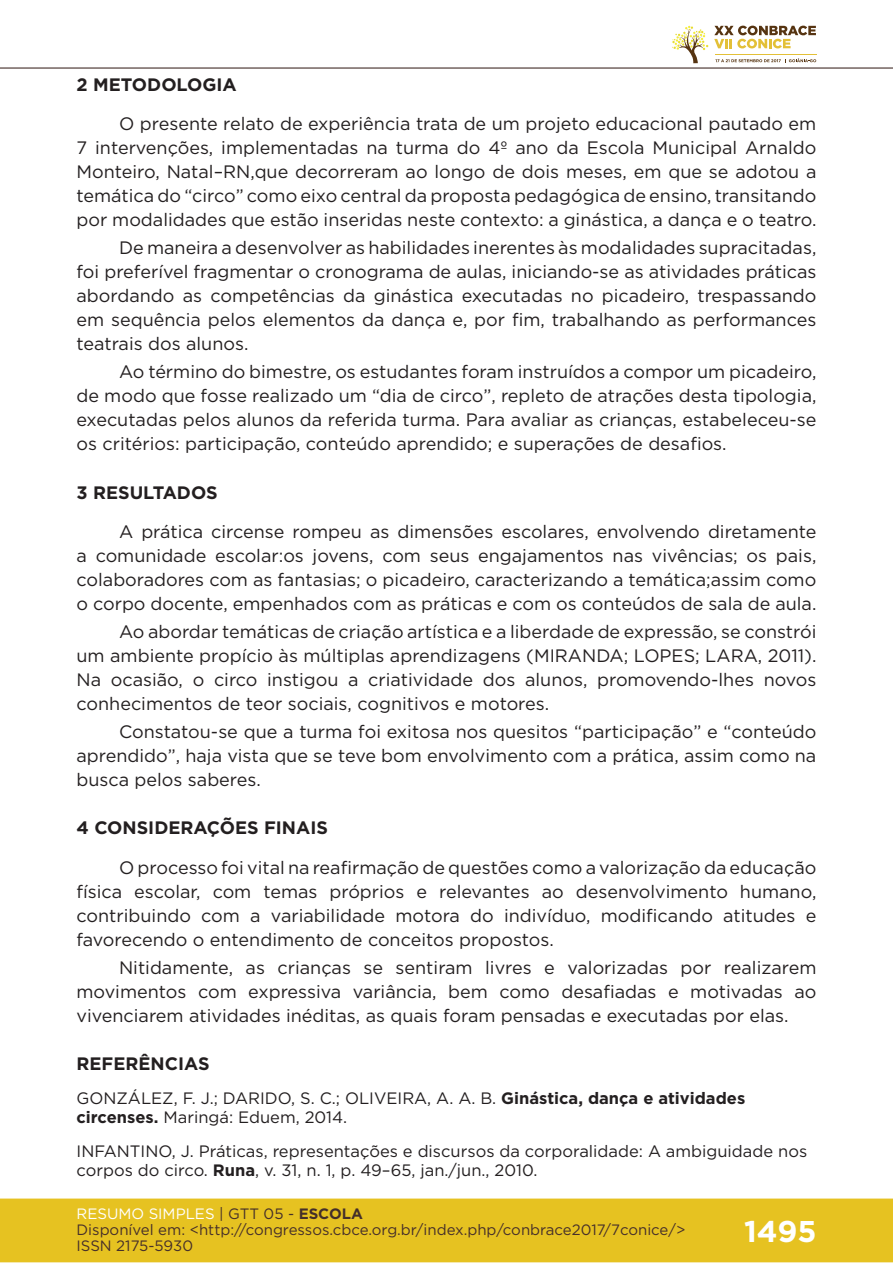
<style>
.page{position:relative;width:893px;height:1263px;background:#fff}
.page>*{position:absolute;margin:0;border:0;box-sizing:border-box;transform-origin:0 0}
.t1{font:700 30px "Gotham";color:#fff}
.t2{font:18px/24px "Gotham";color:#231f20;text-align:justify}
.t3{font:700 18px "Gotham";color:#231f20}
.t4{font:16.5px/19px "Gotham";color:#231f20}
.t5{font:15px/16px "Gotham";color:#462f2a}
.s1{font-weight:700}
.s2{color:#fff}
.s3{color:#442f2a}
.s4{font-weight:700;color:#442f2a}
</style>
<div class="page">
<div style="left:0;top:1198px;width:893px;height:64px;background:#e6c221;border:2px solid #e6c221"></div>
<hr style="left:0;top:67px;width:893px;height:2px;background:#442f2a">
<svg style="left:672px;top:26px;width:144px;height:37px"></svg>
<hr style="left:0;top:0;width:1px;height:150px;background:#fff">
<p class="t3" style="left:77px;top:73px;width:162px">2 METODOLOGIA</p>
<p class="t2" style="left:77px;top:111px;width:741px;text-indent:43px">O presente relato de experiência trata de um projeto educacional pautado em 7 intervenções, implementadas na turma do 4º ano da Escola Municipal Arnaldo Monteiro, Natal–RN,que decorreram ao longo de dois meses, em que se adotou a temática do “circo” como eixo central da proposta pedagógica de ensino, transitando por modalidades que estão inseridas neste contexto: a ginástica, a dança e o teatro.</p>
<p class="t2" style="left:77px;top:235px;width:741px;text-indent:43px">De maneira a desenvolver as habilidades inerentes às modalidades supracitadas, foi preferível fragmentar o cronograma de aulas, iniciando-se as atividades práticas abordando as competências da ginástica executadas no picadeiro, trespassando em sequência pelos elementos da dança e, por fim, trabalhando as performances teatrais dos alunos.</p>
<p class="t2" style="left:77px;top:360px;width:741px;text-indent:43px">Ao término do bimestre, os estudantes foram instruídos a compor um picadeiro, de modo que fosse realizado um “dia de circo”, repleto de atrações desta tipologia, executadas pelos alunos da referida turma. Para avaliar as crianças, estabeleceu-se os critérios: participação, conteúdo aprendido; e superações de desafios.</p>
<p class="t3" style="left:77px;top:480px;width:143px">3 RESULTADOS</p>
<p class="t2" style="left:77px;top:519px;width:741px;text-indent:43px">A prática circense rompeu as dimensões escolares, envolvendo diretamente a comunidade escolar:os jovens, com seus engajamentos nas vivências; os pais, colaboradores com as fantasias; o picadeiro, caracterizando a temática;assim como o corpo docente, empenhados com as práticas e com os conteúdos de sala de aula.</p>
<p class="t2" style="left:77px;top:619px;width:741px;text-indent:43px">Ao abordar temáticas de criação artística e a liberdade de expressão, se constrói um ambiente propício às múltiplas aprendizagens (MIRANDA; LOPES; LARA, 2011).<br>Na ocasião, o circo instigou a criatividade dos alunos, promovendo-lhes novos conhecimentos de teor sociais, cognitivos e motores.</p>
<p class="t2" style="left:77px;top:719px;width:741px;text-indent:43px">Constatou-se que a turma foi exitosa nos quesitos “participação” e “conteúdo aprendido”, haja vista que se teve bom envolvimento com a prática, assim como na busca pelos saberes.</p>
<p class="t3" style="left:77px;top:816px;width:253px">4 CONSIDERAÇÕES FINAIS</p>
<p class="t2" style="left:77px;top:855px;width:741px;text-indent:43px">O processo foi vital na reafirmação de questões como a valorização da educação física escolar, com temas próprios e relevantes ao desenvolvimento humano, contribuindo com a variabilidade motora do indivíduo, modificando atitudes e favorecendo o entendimento de conceitos propostos.</p>
<p class="t2" style="left:77px;top:955px;width:741px;text-indent:43px">Nitidamente, as crianças se sentiram livres e valorizadas por realizarem movimentos com expressiva variância, bem como desafiadas e motivadas ao vivenciarem atividades inéditas, as quais foram pensadas e executadas por elas.</p>
<p class="t3" style="left:77px;top:1052px;width:135px">REFERÊNCIAS</p>
<p class="t4" style="left:77px;top:1088px;width:670px">GONZÁLEZ, F. J.; DARIDO, S. C.; OLIVEIRA, A. A. B. <span class="s1">Ginástica, dança e atividades circenses.</span> Maringá: Eduem, 2014.</p>
<p class="t4" style="left:77px;top:1141px;width:732px">INFANTINO, J. Práticas, representações e discursos da corporalidade: A ambiguidade nos corpos do circo. <span class="s1">Runa</span>, v. 31, n. 1, p. 49–65, jan./jun., 2010.</p>
<p class="t5" style="left:77px;top:1205px;width:610px"><span class="s2">RESUMO SIMPLES</span> <span class="s3">| GTT 05 -</span> <span class="s4">ESCOLA<br></span>Disponível em: &lt;http://congressos.cbce.org.br/index.php/conbrace2017/7conice/&gt;<br>ISSN 2175-5930</p>
<h1 class="t1" style="left:744px;top:1212px;width:74px">1495</h1>
</div>
